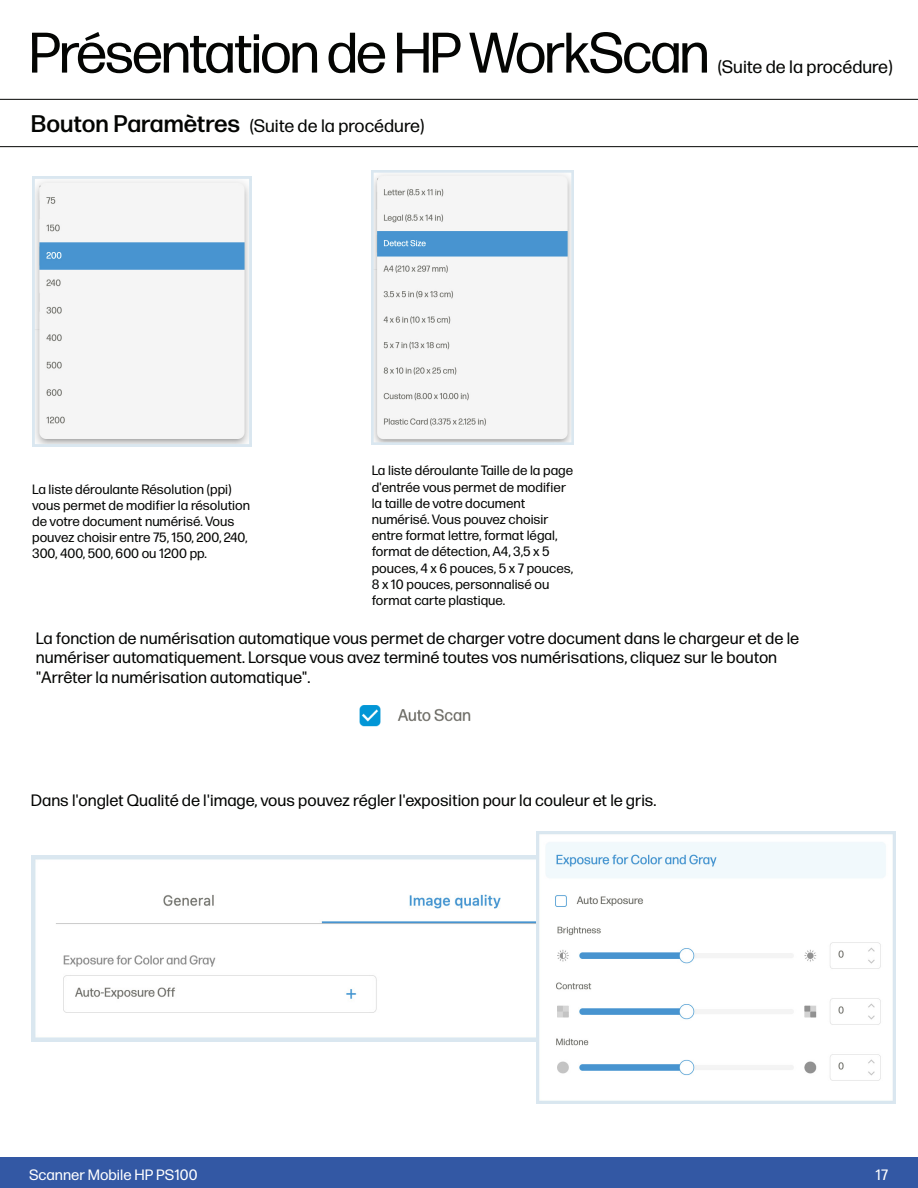
<style>
.page{position:relative;width:918px;height:1188px;background:#fff}
.page>*{position:absolute;margin:0;border:0;box-sizing:border-box;transform-origin:0 0}
.t1{font:57px "Forma DJR Display";color:#040503}
.t2{font:18px "Forma DJR Micro";color:#040503}
.t3{font:16.5px/19.8px "Forma DJR Micro";color:#040503}
.t4{font:15px "Forma DJR Micro";color:#fff}
.t5{font:13.5px/16.2px "Forma DJR Micro";color:#040503}
.s1{font-weight:500;font-size:24px}
</style>
<div class="page">
<hr style="left:0;top:146px;width:918px;height:1px;background:#040503">
<hr style="left:0;top:99px;width:918px;height:1px;background:#040503">
<div style="left:0;top:1158px;width:918px;height:30px;background:#3358a4"></div>
<img style="left:32px;top:177px;width:220px;height:270px">
<img style="left:372px;top:171px;width:202px;height:273px">
<img style="left:359px;top:705px;width:112px;height:22px">
<img style="left:32px;top:856px;width:504px;height:185px">
<img style="left:536px;top:832px;width:359px;height:271px">
<h1 class="t1" style="left:30px;top:18px;width:680px">Présentation de HP WorkScan</h1>
<h2 class="t2" style="left:718px;top:55px;width:176px">(Suite de la procédure)</h2>
<h2 class="t2" style="left:31px;top:115px;width:395px"><span class="s1">Bouton Paramètres</span> (Suite de la procédure)</h2>
<p class="t5" style="left:32px;top:480px;width:219px">La liste déroulante Résolution (ppi) vous permet de modifier la résolution de votre document numérisé. Vous pouvez choisir entre 75, 150, 200, 240, 300, 400, 500, 600 ou 1200 pp.</p>
<p class="t5" style="left:372px;top:462px;width:203px">La liste déroulante Taille de la page d'entrée vous permet de modifier la taille de votre document numérisé. Vous pouvez choisir entre format lettre, format légal, format de détection, A4, 3,5 x 5 pouces, 4 x 6 pouces, 5 x 7 pouces,<br>8 x 10 pouces, personnalisé ou format carte plastique.</p>
<p class="t3" style="left:36px;top:627px;width:765px">La fonction de numérisation automatique vous permet de charger votre document dans le chargeur et de le numériser automatiquement. Lorsque vous avez terminé toutes vos numérisations, cliquez sur le bouton "Arrêter la numérisation automatique".</p>
<p class="t3" style="left:31px;top:790px;width:627px">Dans l'onglet Qualité de l'image, vous pouvez régler l'exposition pour la couleur et le gris.</p>
<p class="t4" style="left:29px;top:1165px;width:170px">Scanner Mobile HP PS100</p>
<p class="t4" style="left:876px;top:1165px;width:14px">17</p>
</div>
